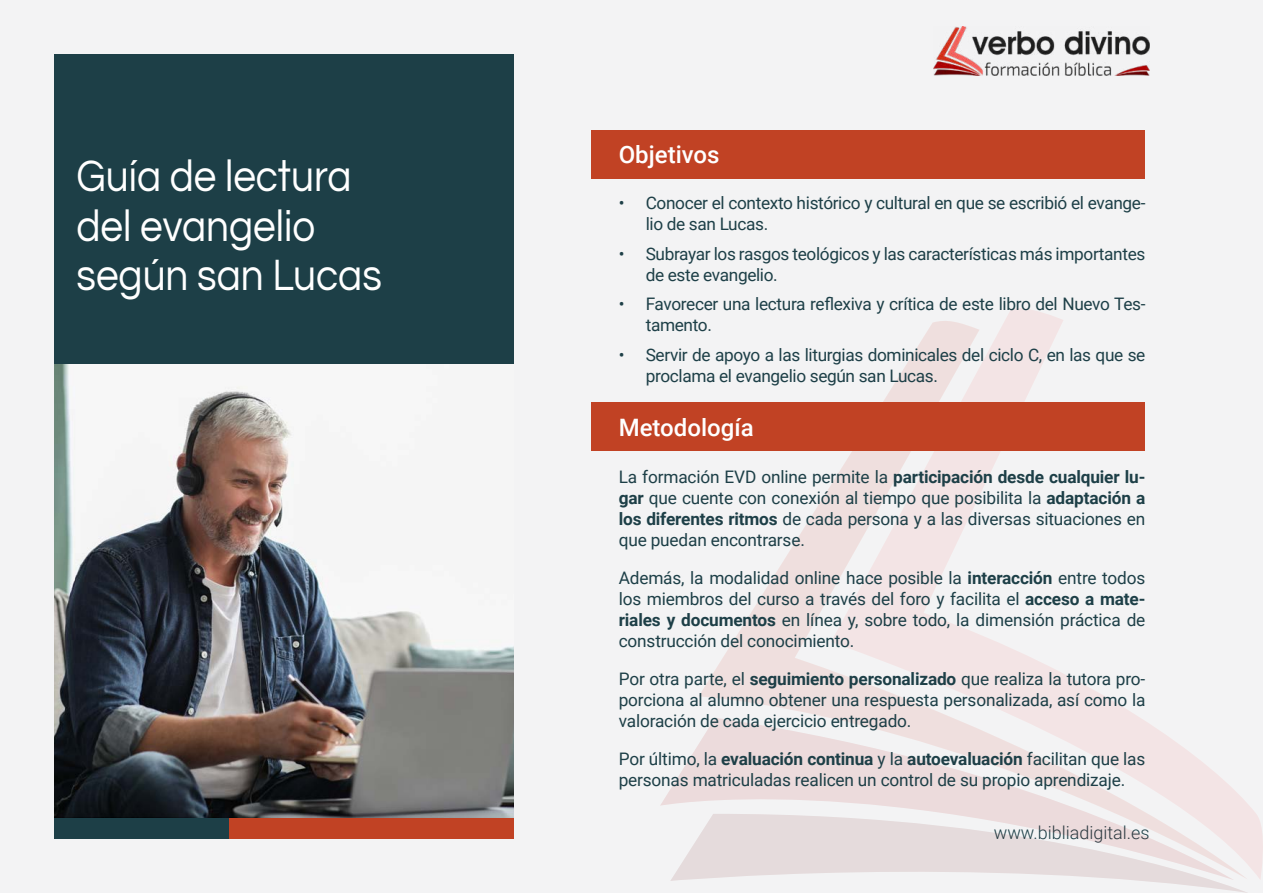
<style>
.page{position:relative;width:1263px;height:893px;background:#f3f3f4}
.page>*{position:absolute;margin:0;border:0;box-sizing:border-box;transform-origin:0 0}
.t1{font:45px/49.5px "Questrial";color:#fff;scale:.9 1}
.t2{font:500 24px "Roboto";color:#fff}
.t3{font:300 18px "Roboto";color:#1d3f47}
.t4{font:17.25px/21px "Roboto";letter-spacing:-.02em;color:#1d3f47}
.s1{font-weight:700}
</style>
<div class="page">
<img style="left:933px;top:27px;width:217px;height:48px">
<svg style="left:671px;top:880px;width:576px;height:13px"></svg>
<svg style="left:660px;top:744px;width:39px;height:136px"></svg>
<svg style="left:699px;top:402px;width:132px;height:477px"></svg>
<svg style="left:831px;top:308px;width:432px;height:572px"></svg>
<div style="left:228px;top:817px;width:285px;height:22px;background:#c14224"></div>
<div style="left:54px;top:817px;width:174px;height:22px;background:#1d3f47"></div>
<img style="left:54px;top:364px;width:459px;height:453px">
<div style="left:591px;top:130px;width:554px;height:49px;background:#c14224"></div>
<div style="left:54px;top:54px;width:459px;height:310px;background:#1d3f47"></div>
<div style="left:591px;top:403px;width:554px;height:48px;background:#c14224"></div>
<h1 class="t1" style="left:77px;top:153px;width:341px">Guía de lectura del evangelio según san Lucas</h1>
<h2 class="t2" style="left:619px;top:137px;width:102px">Objetivos</h2>
<p class="t4" style="left:646px;top:192px;width:501px;text-indent:-27px">• Conocer el contexto histórico y cultural en que se escribió el evange&shy;lio de san Lucas.</p>
<p class="t4" style="left:646px;top:242px;width:501px;text-indent:-27px">• Subrayar los rasgos teológicos y las características más importantes de este evangelio.</p>
<p class="t4" style="left:646px;top:293px;width:501px;text-indent:-27px">• Favorecer una lectura reflexiva y crítica de este libro del Nuevo Tes&shy;tamento.</p>
<p class="t4" style="left:646px;top:343px;width:501px;text-indent:-27px">• Servir de apoyo a las liturgias dominicales del ciclo C, en las que se proclama el evangelio según san Lucas.</p>
<h2 class="t2" style="left:619px;top:411px;width:137px">Metodología</h2>
<p class="t4" style="left:619px;top:466px;width:528px;text-align:justify">La formación EVD online permite la <span class="s1">participación desde cualquier lu&shy;gar</span> que cuente con conexión al tiempo que posibilita la <span class="s1">adaptación a los diferentes ritmos</span> de cada persona y a las diversas situaciones en que puedan encontrarse.</p>
<p class="t4" style="left:619px;top:567px;width:528px;text-align:justify">Además, la modalidad online hace posible la <span class="s1">interacción</span> entre todos los miembros del curso a través del foro y facilita el <span class="s1">acceso a mate&shy;riales y documentos</span> en línea y, sobre todo, la dimensión práctica de construcción del conocimiento.</p>
<p class="t4" style="left:619px;top:668px;width:528px;text-align:justify">Por otra parte, el <span class="s1">seguimiento personalizado</span> que realiza la tutora pro&shy;porciona al alumno obtener una respuesta personalizada, así como la valoración de cada ejercicio entregado.</p>
<p class="t4" style="left:619px;top:748px;width:528px">Por último, la <span class="s1">evaluación continua</span> y la <span class="s1">autoevaluación</span> facilitan que las personas matriculadas realicen un control de su propio aprendizaje.</p>
<p class="t3" style="left:994px;top:820px;width:157px">www.bibliadigital.es</p>
</div>
